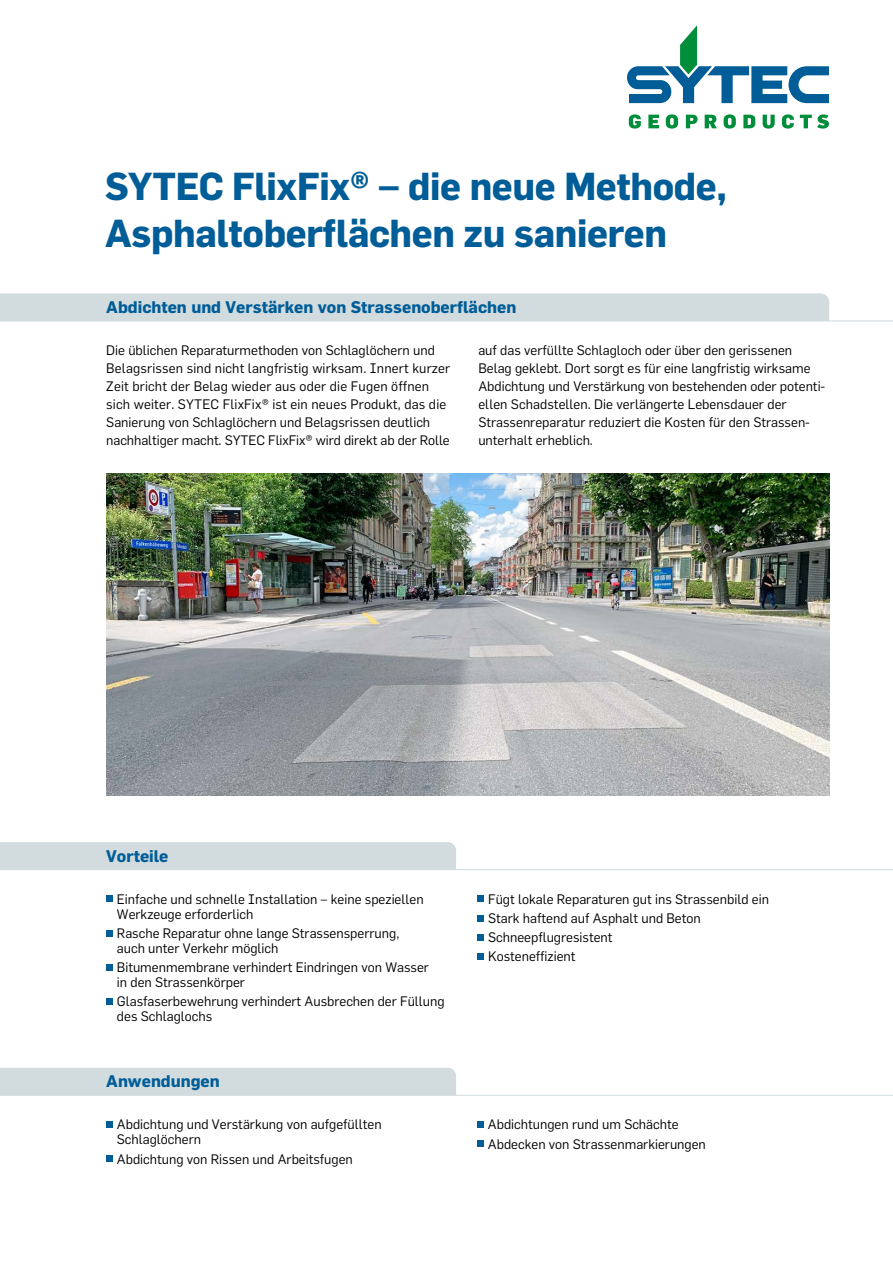
<style>
.page{position:relative;width:893px;height:1263px;background:#fff}
.page>*{position:absolute;margin:0;border:0;box-sizing:border-box;transform-origin:0 0}
.t1{font:700 38.25px/46.5px "Flama";letter-spacing:-.01em;color:#005d97}
.t2{font:700 16.5px "Flama";color:#005d97}
.t3{font:13.5px/18px "Flama";color:#000}
</style>
<div class="page">
<svg style="left:629px;top:114px;width:12px;height:15px"></svg>
<svg style="left:648px;top:115px;width:11px;height:13px"></svg>
<svg style="left:666px;top:114px;width:12px;height:15px"></svg>
<svg style="left:686px;top:115px;width:12px;height:13px"></svg>
<svg style="left:705px;top:115px;width:12px;height:13px"></svg>
<svg style="left:724px;top:114px;width:12px;height:15px"></svg>
<svg style="left:743px;top:115px;width:12px;height:13px"></svg>
<svg style="left:763px;top:115px;width:12px;height:14px"></svg>
<svg style="left:782px;top:114px;width:12px;height:15px"></svg>
<svg style="left:800px;top:114px;width:29px;height:15px"></svg>
<svg style="left:627px;top:25px;width:202px;height:78px"></svg>
<div style="left:0;top:293px;width:829px;height:27px;background:#d2dcdf"></div>
<hr style="left:0;top:320px;width:893px;height:1px;background:#d2dcdf">
<div style="left:0;top:842px;width:456px;height:27px;background:#d2dcdf"></div>
<hr style="left:0;top:869px;width:893px;height:1px;background:#d2dcdf">
<img style="left:106px;top:473px;width:723px;height:323px">
<div style="left:0;top:1068px;width:456px;height:27px;background:#d2dcdf"></div>
<hr style="left:0;top:1095px;width:893px;height:1px;background:#d2dcdf">
<div style="left:106px;top:1121px;width:7px;height:7px;background:#005d97"></div>
<div style="left:106px;top:1156px;width:7px;height:6px;background:#005d97"></div>
<div style="left:477px;top:1121px;width:7px;height:7px;background:#005d97"></div>
<div style="left:477px;top:1141px;width:7px;height:6px;background:#005d97"></div>
<div style="left:106px;top:896px;width:7px;height:6px;background:#005d97"></div>
<div style="left:106px;top:930px;width:7px;height:6px;background:#005d97"></div>
<div style="left:106px;top:964px;width:7px;height:7px;background:#005d97"></div>
<div style="left:106px;top:998px;width:7px;height:7px;background:#005d97"></div>
<div style="left:477px;top:896px;width:7px;height:6px;background:#005d97"></div>
<div style="left:477px;top:915px;width:7px;height:6px;background:#005d97"></div>
<div style="left:477px;top:934px;width:7px;height:7px;background:#005d97"></div>
<div style="left:477px;top:953px;width:7px;height:7px;background:#005d97"></div>
<h1 class="t1" style="left:105px;top:162px;width:624px">SYTEC FlixFix® – die neue Methode,<br>Asphaltoberflächen zu sanieren</h1>
<p class="t2" style="left:106px;top:297px;width:411px">Abdichten und Verstärken von Strassenoberflächen</p>
<p class="t3" style="left:106px;top:341px;width:346px">Die üblichen Reparaturmethoden von Schlaglöchern und Belagsrissen sind nicht langfristig wirksam. Innert kurzer Zeit bricht der Belag wieder aus oder die Fugen öffnen sich weiter. SYTEC FlixFix® ist ein neues Produkt, das die Sanierung von Schlaglöchern und Belagsrissen deutlich nachhaltiger macht. SYTEC FlixFix® wird direkt ab der Rolle</p>
<p class="t3" style="left:478px;top:341px;width:349px">auf das verfüllte Schlagloch oder über den gerissenen Belag geklebt. Dort sorgt es für eine langfristig wirksame Abdichtung und Verstärkung von bestehenden oder potenti&shy;ellen Schadstellen. Die verlängerte Lebensdauer der Strassenreparatur reduziert die Kosten für den Strassen&shy;unterhalt erheblich.</p>
<p class="t2" style="left:106px;top:846px;width:64px">Vorteile</p>
<p class="t3" style="left:117px;top:891px;width:308px;line-height:15px">Einfache und schnelle Installation – keine speziellen<br>Werkzeuge erforderlich</p>
<p class="t3" style="left:117px;top:925px;width:284px;line-height:15px">Rasche Reparatur ohne lange Strassensperrung, auch unter Verkehr möglich</p>
<p class="t3" style="left:117px;top:960px;width:314px;line-height:15px">Bitumenmembrane verhindert Eindringen von Wasser in den Strassenkörper</p>
<p class="t3" style="left:117px;top:994px;width:329px;line-height:15px">Glasfaserbewehrung verhindert Ausbrechen der Füllung des Schlaglochs</p>
<p class="t2" style="left:106px;top:1071px;width:115px">Anwendungen</p>
<p class="t3" style="left:117px;top:1117px;width:266px;line-height:15px">Abdichtung und Verstärkung von aufgefüllten<br>Schlaglöchern</p>
<p class="t3" style="left:117px;top:1149px;width:237px">Abdichtung von Rissen und Arbeitsfugen</p>
<p class="t3" style="left:488px;top:889px;width:282px;line-height:19.2px">Fügt lokale Reparaturen gut ins Strassenbild ein<br>Stark haftend auf Asphalt und Beton<br>Schneepflugresistent<br>Kosteneffizient</p>
<p class="t3" style="left:488px;top:1115px;width:219px;line-height:19.2px">Abdichtungen rund um Schächte<br>Abdecken von Strassenmarkierungen</p>
</div>
